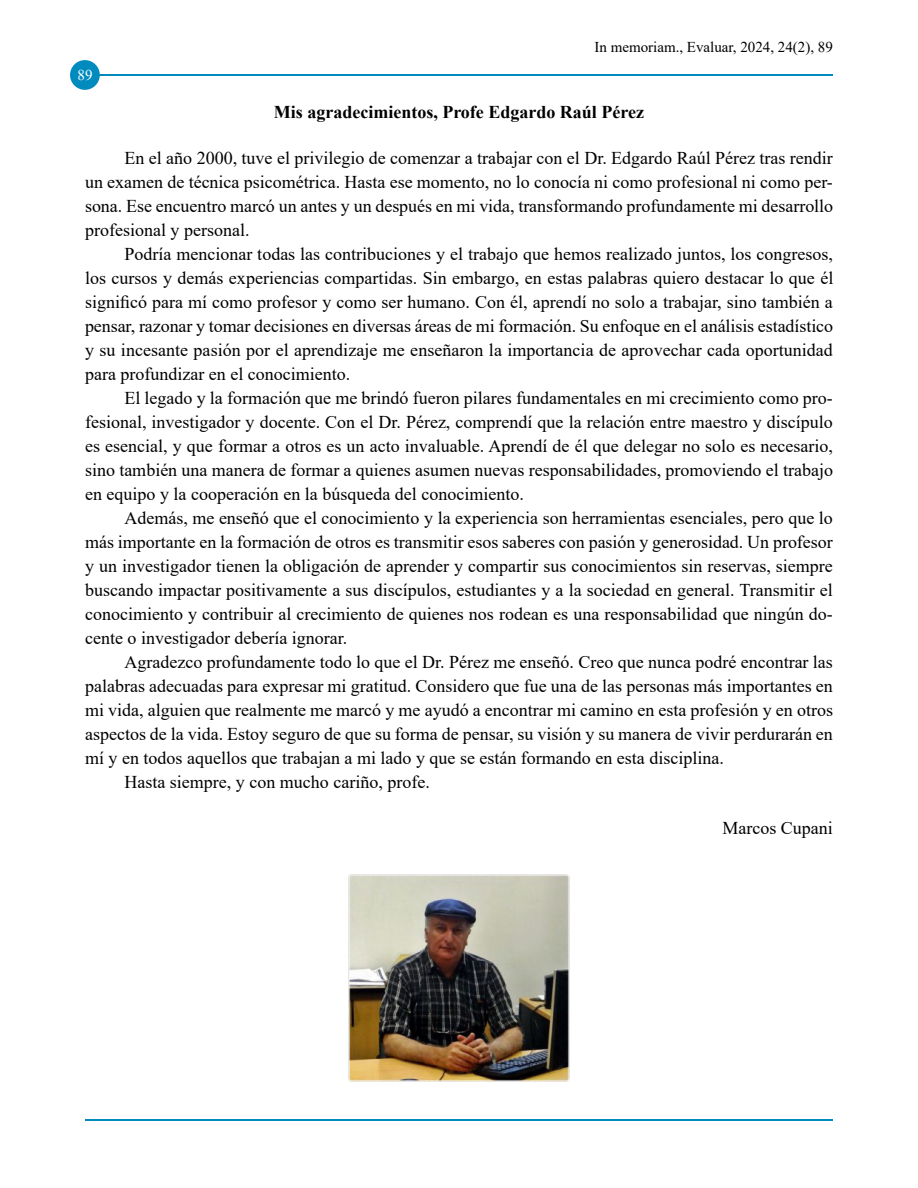
<style>
.page{position:relative;width:918px;height:1188px;background:#fff}
.page>*{position:absolute;margin:0;border:0;box-sizing:border-box;transform-origin:0 0}
.t1{font:18px/24px "Times New Roman";color:#000;text-align:justify}
.t2{font:700 18px "Times New Roman";color:#000}
.t3{font:15px "Times New Roman";color:#000}
.t4{font:15px "Times New Roman";color:#fff}
</style>
<div class="page">
<div style="left:70px;top:60px;width:30px;height:30px;background:#008bbf;border-radius:50%"></div>
<hr style="left:98px;top:75px;width:735px;height:1px;background:#008bbf">
<hr style="left:85px;top:1120px;width:748px;height:1px;background:#008bbf">
<img style="left:348px;top:875px;width:222px;height:207px">
<p class="t4" style="left:78px;top:65px;width:16px">89</p>
<p class="t3" style="left:594px;top:37px;width:240px">In memoriam., Evaluar, 2024, 24(2), 89</p>
<p class="t2" style="left:274px;top:99px;width:372px">Mis agradecimientos, Profe Edgardo Raúl Pérez</p>
<p class="t1" style="left:85px;top:145px;width:750px;text-indent:39px">En el año 2000, tuve el privilegio de comenzar a trabajar con el Dr. Edgardo Raúl Pérez tras rendir un examen de técnica psicométrica. Hasta ese momento, no lo conocía ni como profesional ni como per&shy;sona. Ese encuentro marcó un antes y un después en mi vida, transformando profundamente mi desarrollo profesional y personal.</p>
<p class="t1" style="left:85px;top:241px;width:750px;text-indent:39px">Podría mencionar todas las contribuciones y el trabajo que hemos realizado juntos, los congresos, los cursos y demás experiencias compartidas. Sin embargo, en estas palabras quiero destacar lo que él significó para mí como profesor y como ser humano. Con él, aprendí no solo a trabajar, sino también a pensar, razonar y tomar decisiones en diversas áreas de mi formación. Su enfoque en el análisis estadístico y su incesante pasión por el aprendizaje me enseñaron la importancia de aprovechar cada oportunidad para profundizar en el conocimiento.</p>
<p class="t1" style="left:85px;top:385px;width:750px;text-indent:39px">El legado y la formación que me brindó fueron pilares fundamentales en mi crecimiento como pro&shy;fesional, investigador y docente. Con el Dr. Pérez, comprendí que la relación entre maestro y discípulo es esencial, y que formar a otros es un acto invaluable. Aprendí de él que delegar no solo es necesario, sino también una manera de formar a quienes asumen nuevas responsabilidades, promoviendo el trabajo en equipo y la cooperación en la búsqueda del conocimiento.</p>
<p class="t1" style="left:85px;top:505px;width:749px;text-indent:39px">Además, me enseñó que el conocimiento y la experiencia son herramientas esenciales, pero que lo más importante en la formación de otros es transmitir esos saberes con pasión y generosidad. Un profesor y un investigador tienen la obligación de aprender y compartir sus conocimientos sin reservas, siempre buscando impactar positivamente a sus discípulos, estudiantes y a la sociedad en general. Transmitir el conocimiento y contribuir al crecimiento de quienes nos rodean es una responsabilidad que ningún do&shy;cente o investigador debería ignorar.</p>
<p class="t1" style="left:124px;top:649px;width:710px">Agradezco profundamente todo lo que el Dr. Pérez me enseñó. Creo que nunca podré encontrar las</p>
<p class="t1" style="left:85px;top:673px;width:749px">palabras adecuadas para expresar mi gratitud. Considero que fue una de las personas más importantes en</p>
<p class="t1" style="left:85px;top:697px;width:749px">mi vida, alguien que realmente me marcó y me ayudó a encontrar mi camino en esta profesión y en otros</p>
<p class="t1" style="left:85px;top:721px;width:749px">aspectos de la vida. Estoy seguro de que su forma de pensar, su visión y su manera de vivir perdurarán en</p>
<p class="t1" style="left:85px;top:745px;width:640px">mí y en todos aquellos que trabajan a mi lado y que se están formando en esta disciplina.</p>
<p class="t1" style="left:124px;top:769px;width:307px">Hasta siempre, y con mucho cariño, profe.</p>
<p class="t1" style="left:722px;top:815px;width:112px">Marcos Cupani</p>
</div>
